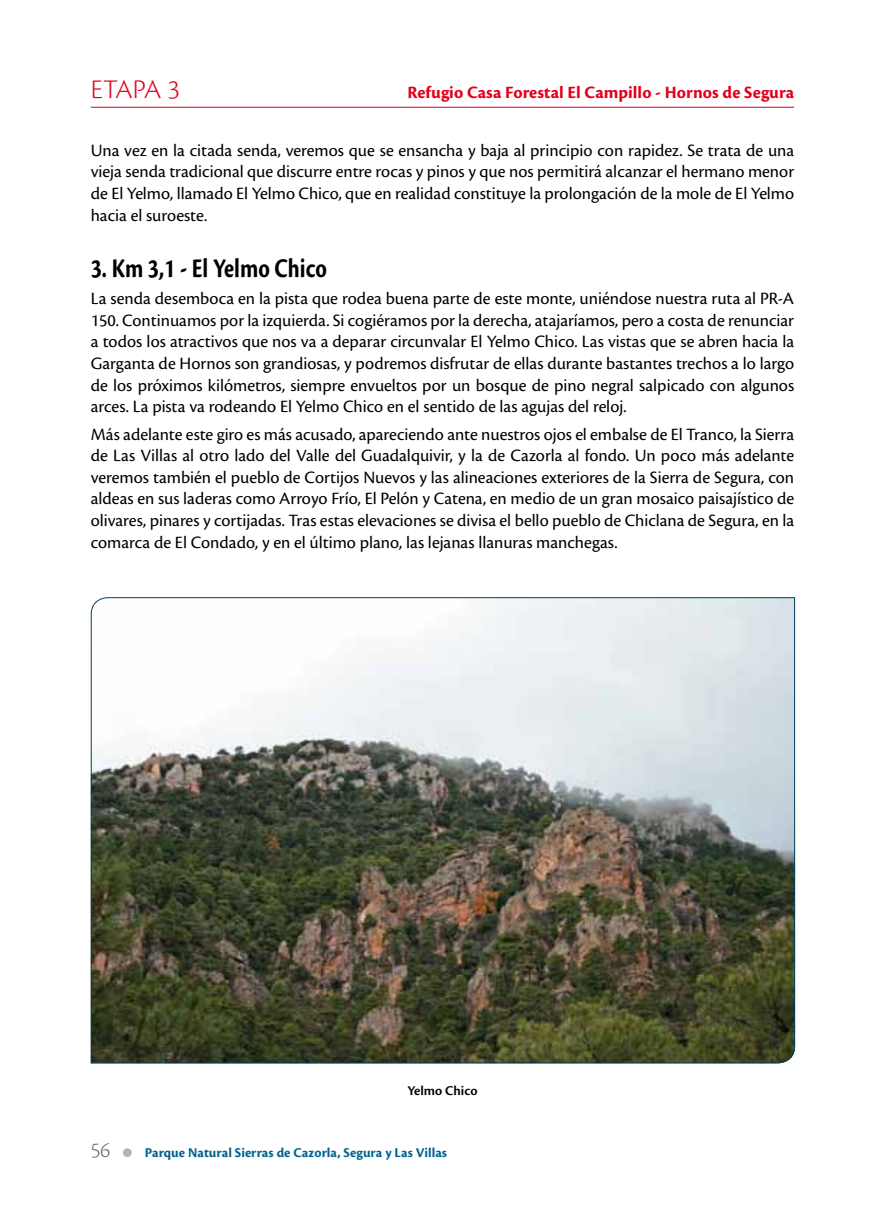
<style>
.page{position:relative;width:885px;height:1225px;background:#fff}
.page>*{position:absolute;margin:0;border:0;box-sizing:border-box;transform-origin:0 0}
.t1{font:700 28px "Cronos Pro";color:#000;scale:.8 1}
.t2{font:300 28px "Cronos Pro";color:#e2001a}
.t3{font:300 22px "Cronos Pro";color:#646567}
.t4{font:18px/21.6px "Cronos Pro";color:#000;text-align:justify}
.t5{font:700 18px "Cronos Pro";color:#e2001a}
.t6{font:700 14px "Cronos Pro";color:#006390}
.t7{font:600 14px "Cronos Pro";color:#000}
</style>
<div class="page">
<hr style="left:91px;top:107px;width:703px;height:1px;background:#e2001a">
<img style="left:90px;top:597px;width:705px;height:466px">
<h1 class="t2" style="left:91px;top:73px;width:90px">ETA PA 3</h1>
<p class="t5" style="left:407px;top:82px;width:388px">Refugio Casa Forestal El Campillo - Hornos de Segura</p>
<p class="t4" style="left:91px;top:139px;width:705px">Una vez en la citada senda, veremos que se ensancha y baja al principio con rapidez. Se trata de una vieja senda tradicional que discurre entre rocas y pinos y que nos permitirá alcanzar el hermano menor de El Yelmo, llamado El Yelmo Chico, que en realidad constituye la prolongación de la mole de El Yelmo hacia el suroeste.</p>
<h1 class="t1" style="left:91px;top:252px;width:297px">3. Km 3,1 - El Yelmo Chico</h1>
<p class="t4" style="left:91px;top:288px;width:705px">La senda desemboca en la pista que rodea buena parte de este monte, uniéndose nuestra ruta al PR-A 150. Continuamos por la izquierda. Si cogiéramos por la derecha, atajaríamos, pero a costa de renunciar a todos los atractivos que nos va a deparar circunvalar El Yelmo Chico. Las vistas que se abren hacia la Garganta de Hornos son grandiosas, y podremos disfrutar de ellas durante bastantes trechos a lo largo de los próximos kilómetros, siempre envueltos por un bosque de pino negral salpicado con algunos arces. La pista va rodeando El Yelmo Chico en el sentido de las agujas del reloj.</p>
<p class="t4" style="left:91px;top:423px;width:705px">Más adelante este giro es más acusado, apareciendo ante nuestros ojos el embalse de El Tranco, la Sierra de Las Villas al otro lado del Valle del Guadalquivir, y la de Cazorla al fondo. Un poco más adelante veremos también el pueblo de Cortijos Nuevos y las alineaciones exteriores de la Sierra de Segura, con aldeas en sus laderas como Arroyo Frío, El Pelón y Catena, en medio de un gran mosaico paisajístico de olivares, pinares y cortijadas. Tras estas elevaciones se divisa el bello pueblo de Chiclana de Segura, en la comarca de El Condado, y en el último plano, las lejanas llanuras manchegas.</p>
<p class="t7" style="left:407px;top:1082px;width:72px">Yelmo Chico</p>
<p class="t3" style="left:91px;top:1137px;width:21px">56</p>
<p class="t6" style="left:145px;top:1144px;width:304px">Parque Natural Sierras de Cazorla, Segura y Las Villas</p>
</div>
